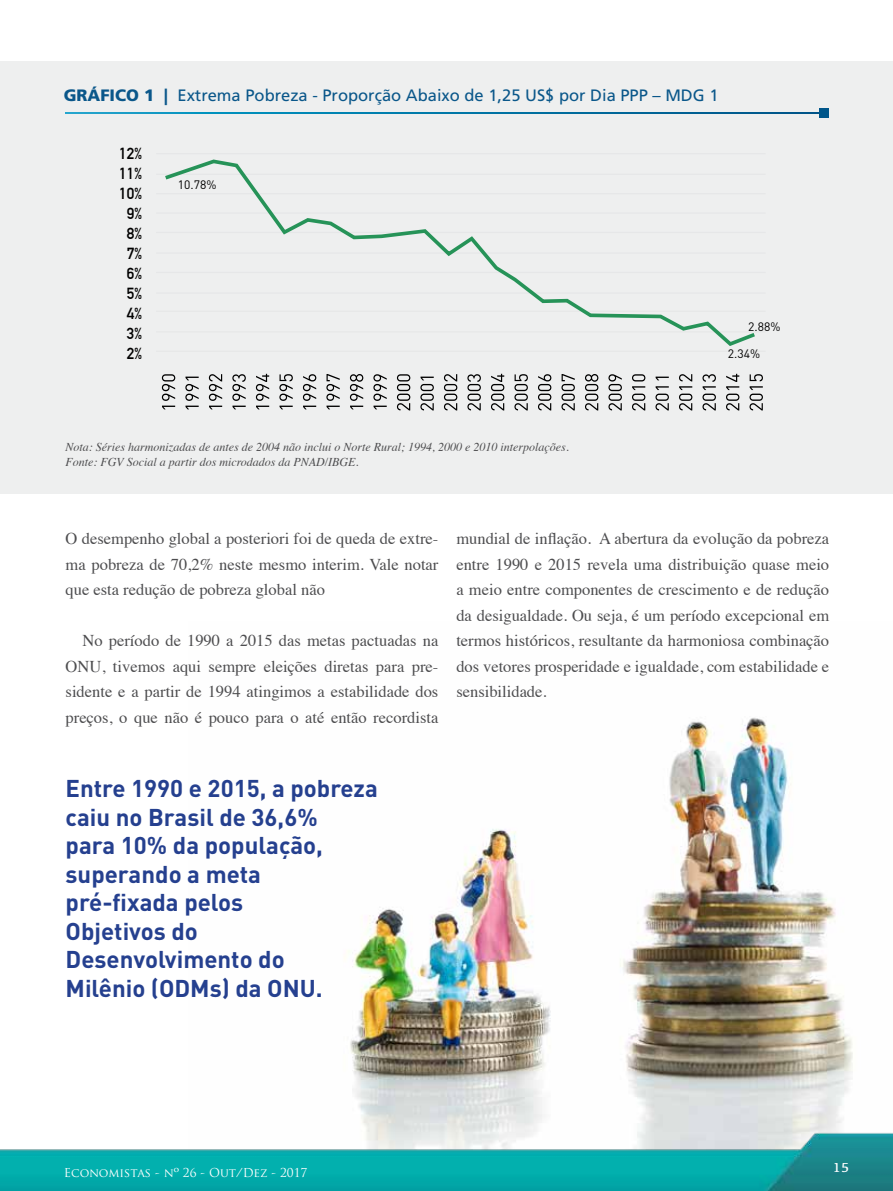
<style>
.page{position:relative;width:893px;height:1191px;background:#fff}
.page>*{position:absolute;margin:0;border:0;box-sizing:border-box;transform-origin:0 0}
.t1{font:700 24px/28.5px "DIN Pro";color:#25408f}
.t2{font:16.5px/25.5px "Times";color:#4d4d4f;text-align:justify}
.t3{font:16.5px "Frutiger LT Std";color:#0a578a}
.t4{font:700 15.75px/20px "DIN Alternate";color:#000;text-align:center}
.t5{font:13.5px "Kefa";color:#fff}
.t6{font:12.15px "DIN";color:#000}
.t7{font:italic 12px/15px "Times";color:#4d4d4f}
.t8{font:12px "Trajan Pro";color:#fff}
.s1{font-weight:900}
</style>
<div class="page">
<img style="left:347px;top:717px;width:506px;height:406px">
<div style="left:0;top:61px;width:893px;height:432px;background:#eeefef"></div>
<hr style="left:156px;top:153px;width:610px;height:1px;background:#e6e7e8">
<hr style="left:156px;top:174px;width:610px;height:1px;background:#e6e7e8">
<hr style="left:156px;top:193px;width:610px;height:1px;background:#e6e7e8">
<hr style="left:156px;top:212px;width:610px;height:2px;background:#e6e7e8">
<hr style="left:156px;top:232px;width:610px;height:1px;background:#e6e7e8">
<hr style="left:156px;top:252px;width:610px;height:2px;background:#e6e7e8">
<hr style="left:156px;top:272px;width:610px;height:1px;background:#e6e7e8">
<hr style="left:156px;top:292px;width:610px;height:2px;background:#e6e7e8">
<hr style="left:156px;top:311px;width:610px;height:1px;background:#e6e7e8">
<hr style="left:156px;top:331px;width:610px;height:1px;background:#e6e7e8">
<hr style="left:156px;top:351px;width:610px;height:1px;background:#e6e7e8">
<svg style="left:165px;top:159px;width:590px;height:187px"></svg>
<svg style="left:162px;top:374px;width:13px;height:35px"></svg>
<svg style="left:185px;top:376px;width:14px;height:33px"></svg>
<svg style="left:209px;top:374px;width:13px;height:35px"></svg>
<svg style="left:232px;top:374px;width:14px;height:35px"></svg>
<svg style="left:256px;top:374px;width:13px;height:35px"></svg>
<svg style="left:279px;top:374px;width:14px;height:35px"></svg>
<svg style="left:303px;top:374px;width:13px;height:35px"></svg>
<svg style="left:326px;top:374px;width:14px;height:35px"></svg>
<svg style="left:350px;top:374px;width:13px;height:35px"></svg>
<svg style="left:373px;top:374px;width:14px;height:35px"></svg>
<svg style="left:397px;top:374px;width:13px;height:36px"></svg>
<svg style="left:420px;top:376px;width:14px;height:34px"></svg>
<svg style="left:444px;top:374px;width:13px;height:36px"></svg>
<svg style="left:467px;top:374px;width:14px;height:36px"></svg>
<svg style="left:491px;top:374px;width:13px;height:36px"></svg>
<svg style="left:514px;top:374px;width:14px;height:36px"></svg>
<svg style="left:538px;top:374px;width:13px;height:36px"></svg>
<svg style="left:561px;top:374px;width:14px;height:36px"></svg>
<svg style="left:585px;top:374px;width:13px;height:36px"></svg>
<svg style="left:608px;top:374px;width:14px;height:36px"></svg>
<svg style="left:632px;top:374px;width:13px;height:36px"></svg>
<svg style="left:655px;top:386px;width:14px;height:24px"></svg>
<svg style="left:656px;top:376px;width:13px;height:4px"></svg>
<svg style="left:679px;top:374px;width:13px;height:36px"></svg>
<svg style="left:702px;top:374px;width:14px;height:36px"></svg>
<svg style="left:726px;top:374px;width:13px;height:36px"></svg>
<svg style="left:749px;top:374px;width:14px;height:36px"></svg>
<svg style="left:66px;top:112px;width:753px;height:2px;background:#0479a8"></svg>
<div style="left:819px;top:108px;width:10px;height:10px;background:#00568a"></div>
<img style="left:0;top:1123px;width:893px;height:68px">
<p class="t3" style="left:64px;top:85px;width:656px"><span class="s1">GRÁFICO 1 |</span> Extrema Pobreza - Proporção Abaixo de 1,25 US$ por Dia PPP – MDG 1</p>
<p class="t4" style="left:119px;top:142px;width:25px">12%<br>11%<br>10%<br>9%<br>8%<br>7%<br>6%<br>5%<br>4%<br>3%<br>2%</p>
<p class="t6" style="left:178px;top:177px;width:40px">10.78%</p>
<p class="t6" style="left:748px;top:319px;width:34px">2.88%</p>
<p class="t6" style="left:728px;top:346px;width:34px">2.34%</p>
<p class="t7" style="left:66px;top:439px;width:505px">Nota: Séries harmonizadas de antes de 2004 não inclui o Norte Rural; 1994, 2000 e 2010 interpolações.<br>Fonte: FGV Social a partir dos microdados da PNAD/IBGE.</p>
<p class="t2" style="left:66px;top:524px;width:374px">O desempenho global a posteriori foi de queda de extre&shy;ma pobreza de 70,2% neste mesmo interim. Vale notar que esta redução de pobreza global não</p>
<p class="t2" style="left:66px;top:626px;width:374px;text-indent:17px">No período de 1990 a 2015 das metas pactuadas na ONU, tivemos aqui sempre eleições diretas para pre&shy;sidente e a partir de 1994 atingimos a estabilidade dos preços, o que não é pouco para o até então recordista</p>
<p class="t2" style="left:456px;top:524px;width:374px">mundial de inflação. A abertura da evolução da pobreza entre 1990 e 2015 revela uma distribuição quase meio a meio entre componentes de crescimento e de redução da desigualdade. Ou seja, é um período excepcional em termos históricos, resultante da harmoniosa combinação dos vetores prosperidade e igualdade, com estabilidade e sensibilidade.</p>
<h1 class="t1" style="left:66px;top:773px;width:314px">Entre 1990 e 2015, a pobreza caiu no Brasil de 36,6%<br>para 10% da população, superando a meta pré-fixada pelos<br>Objetivos do<br>Desenvolvimento do<br>Milênio (ODMs) da ONU.</h1>
<p class="t8" style="left:64px;top:1164px;width:245px">Economistas - nº 26 - Out/Dez - 2017</p>
<p class="t5" style="left:833px;top:1158px;width:18px">15</p>
</div>
